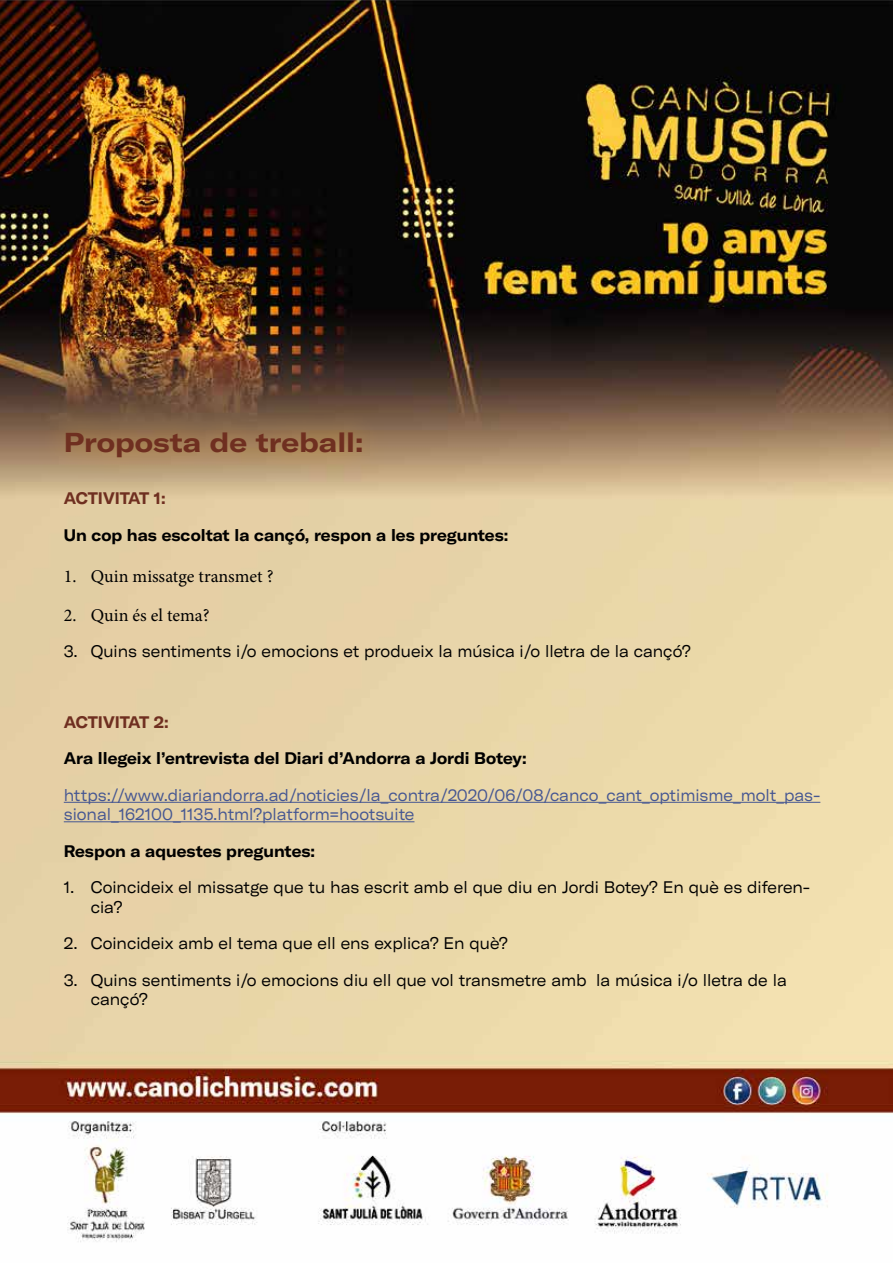
<style>
.page{position:relative;width:893px;height:1263px;background:#fff}
.page>*{position:absolute;margin:0;border:0;box-sizing:border-box;transform-origin:0 0}
.t1{font:700 expanded 27px "GT America";color:#6f2f20}
.t2{font:18px "Minion Pro";color:#000}
.t3{font:expanded 16.5px/19.5px "GT America";color:#000;scale:.9 1}
.t4{font:expanded 16.5px/19.5px "GT America";color:#465792;scale:.9 1}
.t5{font:700 expanded 16.5px "GT America";color:#000;scale:.9 1}
.t6{font:700 expanded 16.5px "GT America";letter-spacing:-.005em;color:#6f2f20;scale:.9 1}
</style>
<div class="page">
<img style="left:0;top:0;width:893px;height:1242px">
<div style="left:39px;top:406px;width:349px;height:76px;background:#dda330;opacity:.75"></div>
<hr style="left:64px;top:802px;width:756px;height:1px;background:#465792">
<hr style="left:64px;top:821px;width:350px;height:1px;background:#465792">
<h1 class="t1" style="left:64px;top:425px;width:301px">Proposta de treball:</h1>
<p class="t6" style="left:64px;top:488px;width:115px">ACTIVITAT 1:</p>
<p class="t5" style="left:64px;top:525px;width:495px">Un cop has escoltat la cançó, respon a les preguntes:</p>
<p class="t2" style="left:64px;top:564px;width:211px">1. Quin missatge transmet ?</p>
<p class="t2" style="left:64px;top:603px;width:147px">2. Quin és el tema?</p>
<p class="t3" style="left:64px;top:641px;width:698px">3. Quins sentiments i/o emocions et produeix la música i/o lletra de la cançó?</p>
<p class="t6" style="left:64px;top:711px;width:118px">ACTIVITAT 2:</p>
<p class="t5" style="left:64px;top:748px;width:516px">Ara llegeix l’entrevista del Diari d’Andorra a Jordi Botey:</p>
<p class="t4" style="left:64px;top:785px;width:842px">https://www.diariandorra.ad/noticies/la_contra/2020/06/08/canco_cant_optimisme_molt_pas&shy;sional_162100_1135.html?platform=hootsuite</p>
<p class="t5" style="left:64px;top:840px;width:281px">Respon a aquestes preguntes:</p>
<p class="t3" style="left:91px;top:878px;width:801px;text-indent:-27px">1. Coincideix el missatge que tu has escrit amb el que diu en Jordi Botey? En què es diferen&shy;cia?</p>
<p class="t3" style="left:64px;top:934px;width:495px">2. Coincideix amb el tema que ell ens explica? En què?</p>
<p class="t3" style="left:91px;top:970px;width:775px;text-indent:-27px">3. Quins sentiments i/o emocions diu ell que vol transmetre amb la música i/o lletra de la cançó?</p>
</div>
